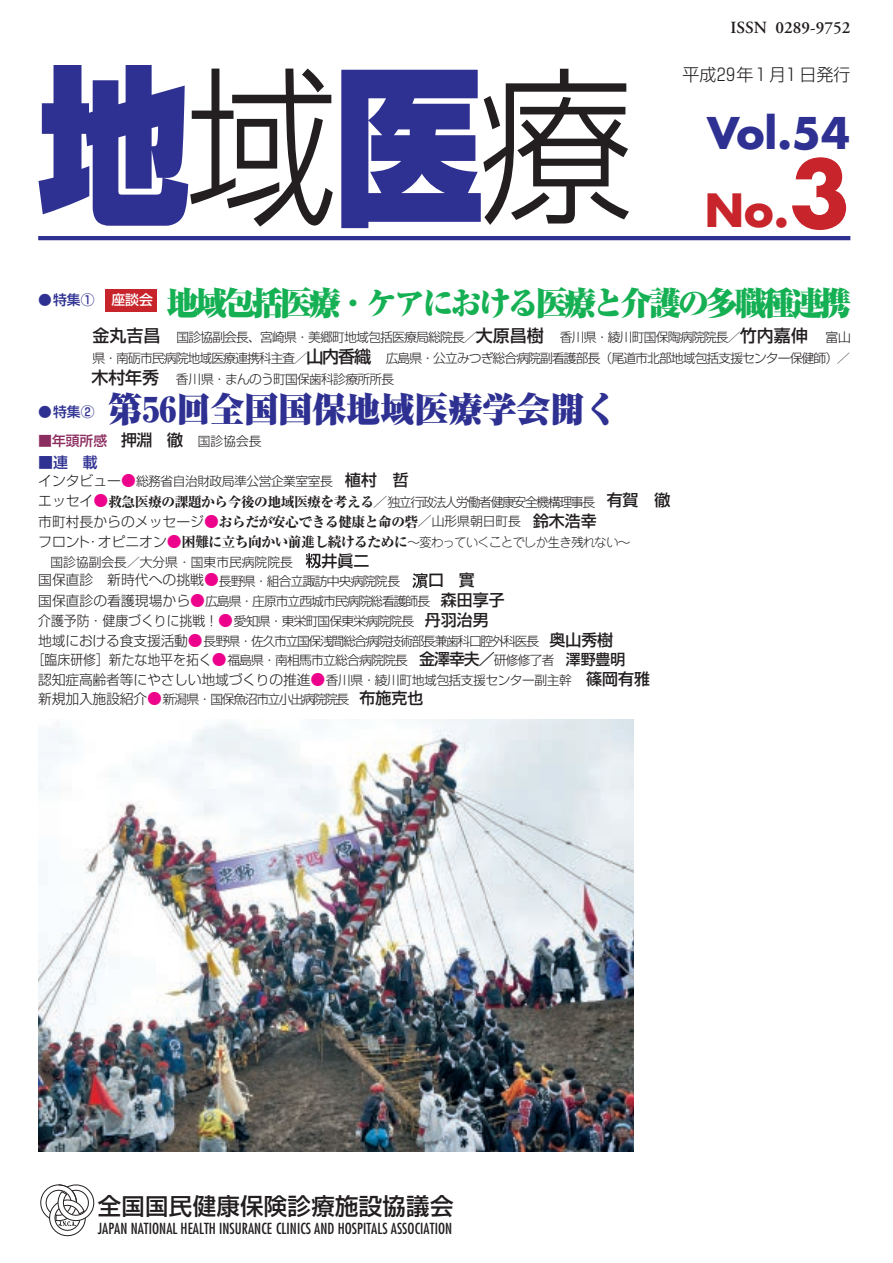
<style>
.page{position:relative;width:893px;height:1263px;background:#fff}
.page>*{position:absolute;margin:0;border:0;box-sizing:border-box;transform-origin:0 0}
.t1{font:900 170.1px "Shin Go";color:#2e3092;scale:.9 1}
.t2{font:700 44.7px "Futura";color:#c8242b}
.t3{font:700 42.6px "Futura";color:#2e3092}
.t4{font:900 34.05px "Ryumin";color:#2e3092}
.t5{font:900 31.95px "Ryumin";letter-spacing:-.11em;color:#15b053}
.t6{font:500 23.4px "Shin Go";letter-spacing:.015em;color:#231f20}
.t7{font:600 16.95px "Adobe Garamond";color:#231f20}
.t8{font:300 16.95px "Shin Go";letter-spacing:-.04em;color:#231f20}
.t9{font:500 15.9px "Shin Go";color:#231f20}
.t10{font:condensed 14.85px "Futura";letter-spacing:.005em;color:#231f20}
.t11{font:500 14.85px "Shin Go";color:#2e3092}
.t12{font:800 13.8px/19.8px "Ryumin";letter-spacing:-.04em;color:#231f20}
.t13{font:300 13.8px "Shin Go";letter-spacing:-.015em;color:#231f20}
.t14{font:500 13.8px "Shin Go";color:#2e3092}
.t15{font:300 12.75px/21px "Shin Go";letter-spacing:-.06em;color:#231f20;text-align:justify}
.t16{font:300 12.75px "Shin Go";letter-spacing:-.1em;color:#231f20}
.t17{font:300 12.75px "Jun 101";letter-spacing:-.085em;color:#231f20}
.t18{font:300 12.75px "Shin Go";letter-spacing:-.04em;color:#231f20}
.t19{font:300 12.75px "Shin Go";color:#231f20}
.s1{font-weight:300;color:#231f20}
.s2{font-size:89.25px}
.s3{color:#fff}
.s4{font-weight:500;font-size:16.95px}
.s5{font-size:13.8px;color:#8c2d5f}
.s6{font-weight:500;font-size:13.8px;color:#8c2d5f}
.s7{font-weight:500;font-size:15.9px}
.s8{font-size:13.8px}
.s9{font-family:"Ryumin";font-weight:800;font-size:14.85px;color:#ed028c}
.s10{font-family:"Shin Go";font-weight:300}
.s11{font-size:14.85px;color:#ed028c}
.s12{font-family:"Shin Go";font-weight:300;font-size:12.75px}
.s13{font-family:"Shin Go";font-weight:500;font-size:15.9px}
.s14{font-family:"Shin Go";font-size:13.8px}
.s15{font-family:"Ryumin";font-weight:800;font-size:13.8px}
.s16{font-weight:500;font-size:14.85px}
.s17{font-size:12.75px}
</style>
<div class="page">
<div style="left:106px;top:289px;width:51px;height:23px;background:#c8242b"></div>
<img style="left:38px;top:719px;width:595px;height:433px">
<svg style="left:40px;top:1184px;width:55px;height:53px"></svg>
<svg style="left:412px;top:573px;width:16px;height:15px"></svg>
<svg style="left:306px;top:553px;width:15px;height:15px"></svg>
<hr style="left:38px;top:236px;width:812px;height:4px;background:#2e3092">
<p class="t7" style="left:730px;top:19px;width:121px">ISSN 0289-9752</p>
<p class="t1" style="left:38px;top:30px;width:661px">地<span class="s1">域</span>医<span class="s1">療</span></p>
<p class="t8" style="left:683px;top:63px;width:169px">平成２９年１月１日発行</p>
<p class="t3" style="left:707px;top:103px;width:145px">Vol.54</p>
<p class="t2" style="left:705px;top:179px;width:147px">No.<span class="s2">3</span></p>
<p class="t14" style="left:38px;top:291px;width:116px">●特集① <span class="s3">座談会</span></p>
<p class="t5" style="left:167px;top:282px;width:686px">地域包括医療・ケアにおける医療と介護の多職種連携</p>
<p class="t15" style="left:92px;top:326px;width:761px"><span class="s4">金丸吉昌</span> 国診協副会長、宮崎県・美郷町地域包括医療局総院長／<span class="s4">大原昌樹</span> 香川県・綾川町国保陶病院院長／<span class="s4">竹内嘉伸　</span>富山県・南砺市民病院地域医療連携科主査／<span class="s4">山内香織　</span>広島県・公立みつぎ総合病院副看護部長（尾道市北部地域包括支援センター保健師）／<span class="s4">木村年秀　</span>香川県・まんのう町国保歯科診療所所長</p>
<p class="t4" style="left:108px;top:387px;width:512px">第56回全国国保地域医療学会開く</p>
<p class="t15" style="left:38px;top:430px;width:238px"><span class="s5">■</span><span class="s6">年頭所感</span> <span class="s7">押淵　徹　</span>国診協会長　</p>
<p class="t11" style="left:38px;top:452px;width:61px">■連　載</p>
<p class="t18" style="left:38px;top:473px;width:372px"><span class="s8">インタビュー</span><span class="s9">●</span>総務省自治財政局準公営企業室室長 <span class="s7">植村　哲</span></p>
<p class="t12" style="left:38px;top:492px;width:634px"><span class="s10">エッセイ</span><span class="s11">●</span>救急医療の課題から今後の地域医療を考える<span class="s10">／</span><span class="s12">独立行政法人労働者健康安全機構理事長</span> <span class="s13">有賀　徹</span><span class="s10">市町村長からのメッセージ</span><span class="s11">●</span>おらだが安心できる健康と命の砦<span class="s10">／</span><span class="s12">山形県朝日町長</span> <span class="s13">鈴木浩幸</span></p>
<p class="t17" style="left:38px;top:534px;width:594px"><span class="s14">フロント・オピニオン</span><span class="s9">●</span><span class="s15">困難に立ち向かい前進し続けるために</span>～変わっていくことでしか生き残れない～</p>
<p class="t19" style="left:50px;top:553px;width:320px">国診協副会長／大分県・国東市民病院院長　 <span class="s7">井眞二</span></p>
<p class="t15" style="left:38px;top:571px;width:364px"><span class="s8">国保直診　新時代への挑戦</span><span class="s9">●</span>長野県・組合立諏訪中央病院院長</p>
<p class="t9" style="left:428px;top:570px;width:48px">口　實</p>
<p class="t15" style="left:38px;top:590px;width:468px"><span class="s8">国保直診の看護現場から</span><span class="s9">●</span>広島県・庄原市立西城市民病院総看護師長　<span class="s7">森田享子</span></p>
<p class="t15" style="left:38px;top:610px;width:452px"><span class="s8">介護予防・健康づくりに挑戦！</span><span class="s9">●</span>愛知県・東栄町国保東栄病院院長 <span class="s7">丹羽治男</span></p>
<p class="t16" style="left:38px;top:632px;width:576px"><span class="s8">地域における食支援活動</span><span class="s9">●</span>長野県・佐久市立国保浅間総合病院技術部長兼歯科口腔外科医長　<span class="s7">奥山秀樹</span></p>
<p class="t15" style="left:32px;top:649px;width:595px"><span class="s8">［臨床研修］新たな地平を拓く</span><span class="s9">●</span>福島県・南相馬市立総合病院院長　<span class="s7">金澤幸夫／</span>研修修了者　<span class="s16">澤野豊明</span></p>
<p class="t13" style="left:38px;top:671px;width:613px">認知症高齢者等にやさしい地域づくりの推進<span class="s9">●</span><span class="s17">香川県・綾川町地域包括支援センター副主幹</span> <span class="s7">篠岡有雅</span></p>
<p class="t16" style="left:38px;top:691px;width:387px"><span class="s8">新規加入施設紹介</span><span class="s9">●</span>新潟県・国保魚沼市立小出病院院長　<span class="s7">布施克也</span></p>
<p class="t14" style="left:38px;top:403px;width:58px">●特集②</p>
<p class="t6" style="left:98px;top:1191px;width:357px">全国国民健康保険診療施設協議会</p>
<p class="t10" style="left:98px;top:1219px;width:356px">JAPAN NATIONAL HEALTH INSURANCE CLINICS AND HOSPITALS ASSOCIATION</p>
</div>
